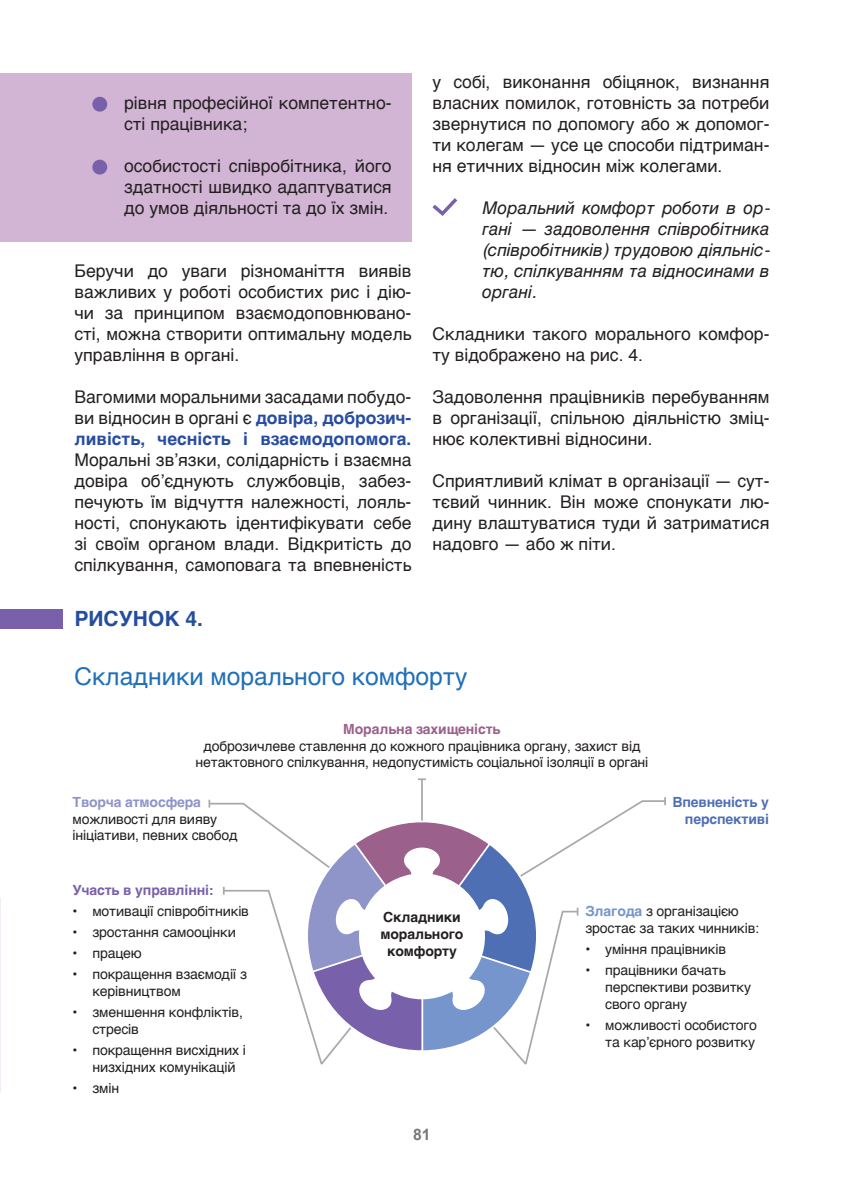
<style>
.page{position:relative;width:844px;height:1191px;background:#fff}
.page>*{position:absolute;margin:0;border:0;box-sizing:border-box;transform-origin:0 0}
.t1{font:24.5px "Helvetica";color:#1f6fb8}
.t2{font:700 21px "Helvetica";color:#244da0}
.t3{font:17.5px/21px "Helvetica";color:#231f20;text-align:justify}
.t4{font:italic 17.5px/21px "Helvetica";letter-spacing:-.01em;color:#231f20;text-align:justify}
.t5{font:700 15.75px "Arial";color:#76787b}
.t6{font:14px/16.8px "Helvetica";letter-spacing:-.01em;color:#231f20}
.t7{font:700 14px/16.8px "Helvetica";letter-spacing:-.01em;color:#231f20;text-align:center}
.t8{font:700 14px/16.8px "Helvetica";letter-spacing:-.01em;color:#4f6fb5;text-align:right}
.t9{font:700 14px "Helvetica";letter-spacing:-.01em;color:#9b608b}
.t10{font:700 14px "Helvetica";letter-spacing:-.01em;color:#7960aa}
.t11{font:700 14px "Helvetica";letter-spacing:-.01em;color:#8f94c9}
.s1{font-weight:700;color:#274ca0}
.s2{font-weight:700;color:#7595cc}
</style>
<div class="page">
<div style="left:0;top:74px;width:411px;height:168px;background:#d2b5d5"></div>
<div style="left:92px;top:97px;width:15px;height:15px;background:#7960aa;border-radius:50%"></div>
<div style="left:92px;top:160px;width:15px;height:14px;background:#7960aa;border-radius:50%"></div>
<svg style="left:432px;top:198px;width:26px;height:18px"></svg>
<div style="left:0;top:609px;width:63px;height:20px;background:#7960aa"></div>
<hr style="left:421px;top:779px;width:2px;height:140px;background:#a8a9ad">
<svg style="left:418px;top:778px;width:8px;height:2px"></svg>
<svg style="left:208px;top:797px;width:458px;height:268px"></svg>
<p class="t3" style="left:124px;top:92px;width:269px">рівня професійної компетентно&shy;сті працівника;</p>
<p class="t3" style="left:124px;top:155px;width:269px">особистості співробітника, його здатності швидко адаптуватися до умов діяльності та до їх змін.</p>
<p class="t3" style="left:74px;top:260px;width:338px">Беручи до уваги різноманіття виявів важливих у роботі особистих рис і дію&shy;чи за принципом взаємодоповнювано&shy;сті, можна створити оптимальну модель управління в органі.</p>
<p class="t3" style="left:74px;top:386px;width:338px">Вагомими моральними засадами побудо&shy;ви відносин в органі є <span class="s1">довіра, доброзич&shy;ливість, чесність і взаємодопомога.</span></p>
<p class="t3" style="left:74px;top:449px;width:338px">Моральні зв’язки, солідарність і взаємна довіра об’єднують службовців, забез&shy;печують їм відчуття належності, лояль&shy;ності, спонукають ідентифікувати себе зі своїм органом влади. Відкритість до спілкування, самоповага та впевненість</p>
<p class="t2" style="left:74px;top:602px;width:130px">РИСУНОК 4.</p>
<p class="t3" style="left:432px;top:71px;width:338px">у собі, виконання обіцянок, визнання власних помилок, готовність за потреби звернутися по допомогу або ж допомог&shy;ти колегам — усе це способи підтриман&shy;ня етичних відносин між колегами.</p>
<p class="t4" style="left:482px;top:197px;width:289px">Моральний комфорт роботи в ор&shy;гані — задоволення співробітника (співробітників) трудовою діяльніс&shy;тю, спілкуванням та відносинами в органі.</p>
<p class="t3" style="left:432px;top:323px;width:338px">Складники такого морального комфор&shy;ту відображено на рис. 4.</p>
<p class="t3" style="left:432px;top:386px;width:338px">Задоволення працівників перебуванням в організації, спільною діяльністю зміц&shy;нює колективні відносини.</p>
<p class="t3" style="left:432px;top:470px;width:338px">Сприятливий клімат в організації — сут&shy;тєвий чинник. Він може спонукати лю&shy;дину влаштуватися туди й затриматися надовго — або ж піти.</p>
<h1 class="t1" style="left:74px;top:657px;width:394px">Складники морального комфорту</h1>
<p class="t9" style="left:343px;top:717px;width:159px">Моральна захищеність</p>
<p class="t6" style="left:195px;top:737px;width:454px;text-align:center">доброзичлеве ставлення до кожного працівника органу, захист від нетактовного спілкування, недопустимість соціальної ізоляції в органі</p>
<p class="t11" style="left:73px;top:790px;width:130px">Творча атмосфера</p>
<p class="t6" style="left:73px;top:810px;width:166px">можливості для вияву ініціативи, певних свобод</p>
<p class="t8" style="left:672px;top:793px;width:98px">Впевненість у перспективі</p>
<p class="t10" style="left:73px;top:879px;width:142px">Участь в управлінні:</p>
<p class="t6" style="left:73px;top:903px;width:178px">• мотивації співробітників</p>
<p class="t6" style="left:73px;top:924px;width:165px">• зростання самооцінки</p>
<p class="t6" style="left:73px;top:945px;width:71px">• працею</p>
<p class="t6" style="left:92px;top:966px;width:156px;text-indent:-20px">• покращення взаємодії з керівництвом</p>
<p class="t6" style="left:92px;top:1004px;width:152px;text-indent:-20px">• зменшення конфліктів, стресів</p>
<p class="t6" style="left:92px;top:1042px;width:155px;text-indent:-20px">• покращення висхідних і низхідних комунікацій</p>
<p class="t6" style="left:73px;top:1079px;width:48px">• змін</p>
<p class="t7" style="left:380px;top:909px;width:84px">Складники морального комфорту</p>
<p class="t5" style="left:413px;top:1124px;width:19px">81</p>
<p class="t6" style="left:585px;top:903px;width:175px"><span class="s2">Злагода</span> з організацією зростає за таких чинників:</p>
<p class="t6" style="left:585px;top:941px;width:142px">• уміння працівників</p>
<p class="t6" style="left:605px;top:962px;width:147px;text-indent:-20px">• працівники бачать перспективи розвитку свого органу</p>
<p class="t6" style="left:585px;top:1017px;width:173px;text-align:right">• можливості особистого та кар’єрного розвитку</p>
</div>
